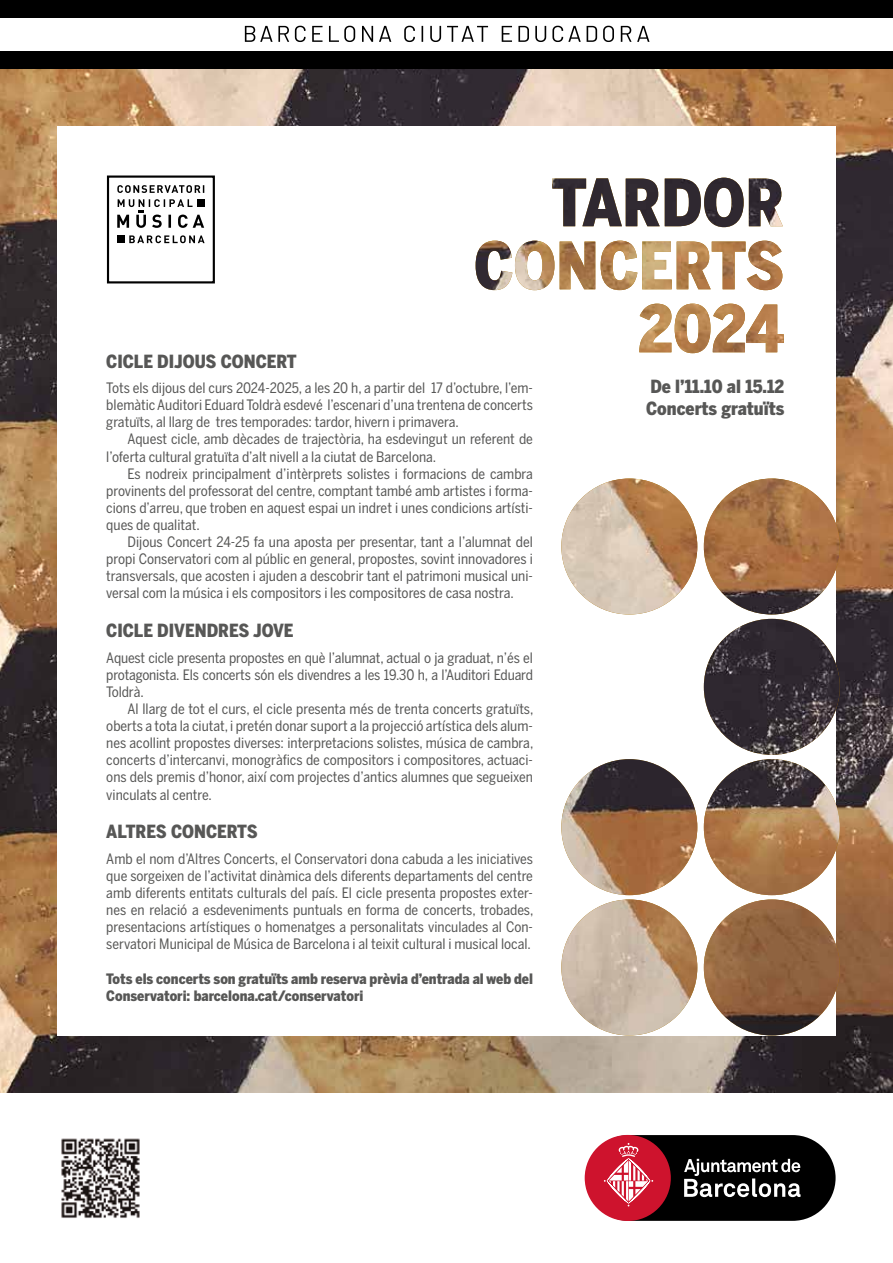
<style>
.page{position:relative;width:893px;height:1263px;background:#fff}
.page>*{position:absolute;margin:0;border:0;box-sizing:border-box;transform-origin:0 0}
.t1{font:900 18px/21.6px "Benton Sans Cond";color:#575756}
.t2{font:14.25px/17.1px "Benton Sans Cond";color:#575756;text-align:justify}
.t3{font:900 14.25px/17.1px "Benton Sans Cond";color:#575756}
</style>
<div class="page">
<img style="left:0;top:68px;width:893px;height:1025px">
<div style="left:57px;top:126px;width:779px;height:909px;background:#fff"></div>
<div style="left:107px;top:175px;width:108px;height:108px;border:2px solid #000"></div>
<svg style="left:117px;top:185px;width:87px;height:8px"></svg>
<svg style="left:129px;top:235px;width:76px;height:8px"></svg>
<div style="left:197px;top:199px;width:8px;height:8px;background:#000"></div>
<div style="left:118px;top:236px;width:7px;height:7px;background:#000"></div>
<svg style="left:117px;top:199px;width:87px;height:29px"></svg>
<div style="left:0;top:0;width:893px;height:17px;background:#000"></div>
<div style="left:0;top:51px;width:893px;height:17px;background:#000"></div>
<svg style="left:245px;top:26px;width:404px;height:16px"></svg>
<img style="left:61px;top:1138px;width:79px;height:80px">
<svg style="left:586px;top:1135px;width:250px;height:86px;background:#5a2e34"></svg>
<img style="left:476px;top:178px;width:307px;height:175px">
<img style="left:561px;top:478px;width:279px;height:557px">
<p class="t1" style="left:106px;top:350px;width:192px">CICLE DIJOUS CONCERT</p>
<p class="t2" style="left:106px;top:379px;width:428px">Tots els dijous del curs 2024-2025, a les 20 h, a partir del 17 d’octubre, l’em&shy;blemàtic Auditori Eduard Toldrà esdevé l’escenari d’una trentena de concerts gratuïts, al llarg de tres temporades: tardor, hivern i primavera.</p>
<p class="t2" style="left:106px;top:431px;width:428px;text-indent:21px">Aquest cicle, amb dècades de trajectòria, ha esdevingut un referent de l’oferta cultural gratuïta d’alt nivell a la ciutat de Barcelona.</p>
<p class="t2" style="left:106px;top:465px;width:428px;text-indent:21px">Es nodreix principalment d’intèrprets solistes i formacions de cambra provinents del professorat del centre, comptant també amb artistes i forma&shy;cions d’arreu, que troben en aquest espai un indret i unes condicions artísti&shy;ques de qualitat.</p>
<p class="t2" style="left:106px;top:533px;width:428px;text-indent:21px">Dijous Concert 24-25 fa una aposta per presentar, tant a l’alumnat del propi Conservatori com al públic en general, propostes, sovint innovadores i transversals, que acosten i ajuden a descobrir tant el patrimoni musical uni&shy;versal com la música i els compositors i les compositores de casa nostra.</p>
<p class="t1" style="left:106px;top:620px;width:189px">CICLE DIVENDRES JOVE</p>
<p class="t2" style="left:106px;top:649px;width:428px">Aquest cicle presenta propostes en què l’alumnat, actual o ja graduat, n’és el protagonista. Els concerts són els divendres a les 19.30 h, a l’Auditori Eduard Toldrà.</p>
<p class="t2" style="left:106px;top:700px;width:429px;text-indent:21px">Al llarg de tot el curs, el cicle presenta més de trenta concerts gratuïts, oberts a tota la ciutat, i pretén donar suport a la projecció artística dels alum&shy;nes acollint propostes diverses: interpretacions solistes, música de cambra, concerts d’intercanvi, monogràfics de compositors i compositores, actuaci&shy;ons dels premis d’honor, així com projectes d’antics alumnes que segueixen vinculats al centre.</p>
<p class="t1" style="left:106px;top:821px;width:153px">ALTRES CONCERTS</p>
<p class="t2" style="left:106px;top:850px;width:429px">Amb el nom d’Altres Concerts, el Conservatori dona cabuda a les iniciatives que sorgeixen de l’activitat dinàmica dels diferents departaments del centre amb diferents entitats culturals del país. El cicle presenta propostes exter&shy;nes en relació a esdeveniments puntuals en forma de concerts, trobades, presentacions artístiques o homenatges a personalitats vinculades al Con&shy;servatori Municipal de Música de Barcelona i al teixit cultural i musical local.</p>
<p class="t3" style="left:106px;top:970px;width:428px">Tots els concerts son gratuïts amb reserva prèvia d’entrada al web del<br>Conservatori: barcelona.cat/conservatori</p>
<p class="t1" style="left:646px;top:375px;width:140px">De l’11.10 al 15.12<br>Concerts gratuïts</p>
</div>
